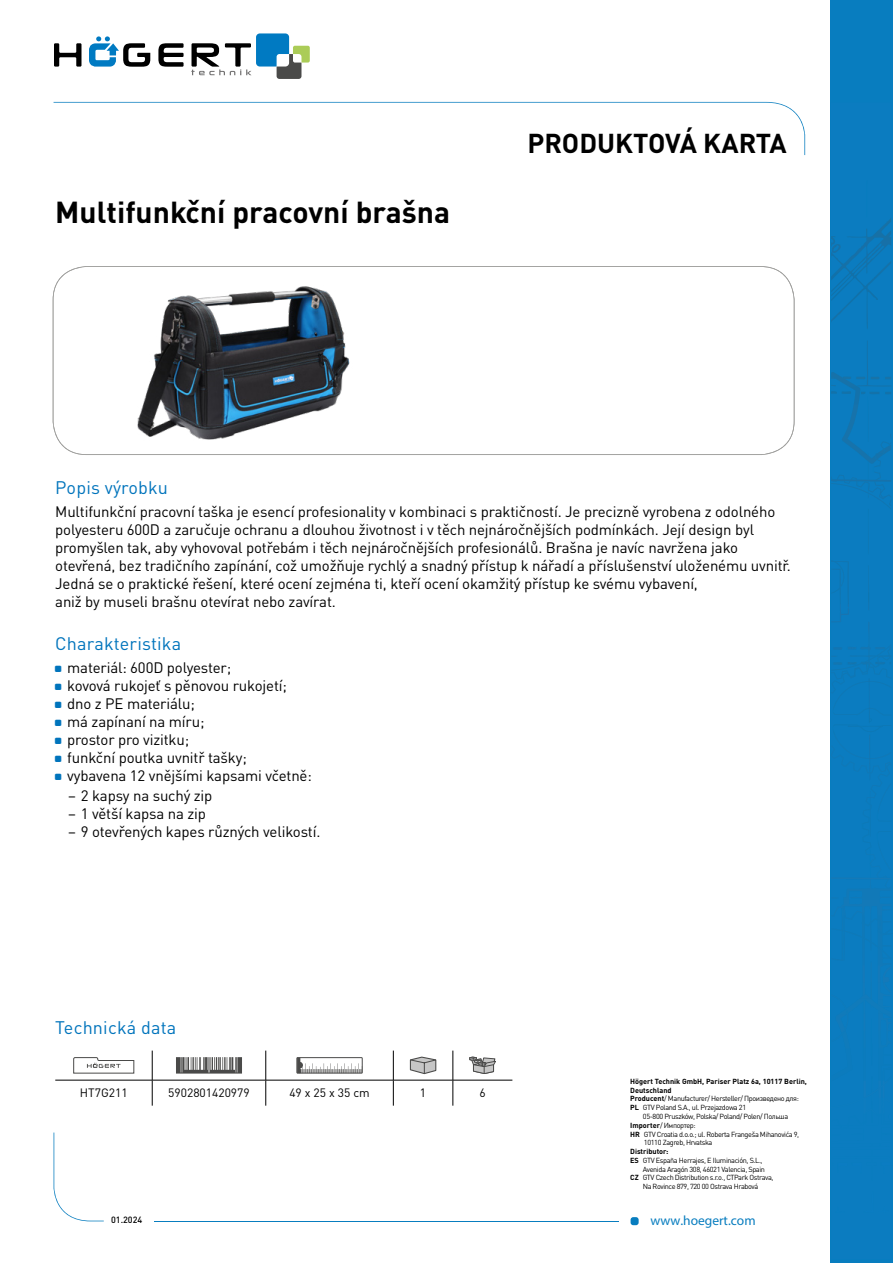
<style>
.page{position:relative;width:893px;height:1263px;background:#fff}
.page>*{position:absolute;margin:0;border:0;box-sizing:border-box;transform-origin:0 0}
.t1{font:700 30px "DIN Pro";color:#000}
.t2{font:700 27px "DIN Pro";color:#000}
.t3{font:18px "DIN Pro";letter-spacing:.01em;color:#0074bc}
.t4{font:15px/18px "DIN Pro";letter-spacing:-.01em;color:#000}
.t5{font:13.5px "Myriad Pro";color:#087dbf}
.t6{font:12px "DIN Pro";color:#000}
.t7{font:500 9px "DIN Pro";color:#000}
.t8{font:7.35px "DIN Pro";letter-spacing:-.05em;color:#000}
.t9{font:700 7.35px "DIN Pro";color:#000}
.s1{font-weight:700}
</style>
<div class="page">
<div style="left:631px;top:1217px;width:8px;height:8px;background:#087dbf;border-radius:3px"></div>
<svg style="left:54px;top:102px;width:751px;height:53px"></svg>
<svg style="left:54px;top:1132px;width:50px;height:89px"></svg>
<hr style="left:154px;top:1220px;width:465px;height:1px;background:#087dbf">
<div style="left:830px;top:0;width:63px;height:1263px;background:#087dbf"></div>
<img style="left:831px;top:273px;width:50px;height:56px">
<img style="left:867px;top:222px;width:24px;height:43px">
<img style="left:831px;top:222px;width:56px;height:42px">
<svg style="left:831px;top:341px;width:60px;height:565px"></svg>
<img style="left:863px;top:906px;width:28px;height:76px">
<img style="left:831px;top:877px;width:60px;height:2px">
<img style="left:848px;top:647px;width:43px;height:3px">
<svg style="left:53px;top:266px;width:741px;height:189px"></svg>
<svg style="left:54px;top:43px;width:27px;height:24px"></svg>
<svg style="left:158px;top:43px;width:26px;height:24px"></svg>
<svg style="left:89px;top:36px;width:61px;height:31px"></svg>
<svg style="left:191px;top:33px;width:119px;height:46px"></svg>
<img style="left:125px;top:273px;width:238px;height:181px">
<hr style="left:55px;top:1080px;width:97px;height:1px;background:#000">
<hr style="left:152px;top:1080px;width:114px;height:1px;background:#000">
<hr style="left:266px;top:1080px;width:127px;height:1px;background:#000">
<hr style="left:393px;top:1080px;width:60px;height:1px;background:#000">
<hr style="left:453px;top:1080px;width:59px;height:1px;background:#000">
<hr style="left:152px;top:1050px;width:1px;height:30px;background:#000">
<hr style="left:265px;top:1050px;width:1px;height:30px;background:#000">
<hr style="left:393px;top:1050px;width:1px;height:30px;background:#000">
<hr style="left:453px;top:1050px;width:1px;height:30px;background:#000">
<svg style="left:152px;top:1080px;width:1px;height:26px"></svg>
<svg style="left:265px;top:1080px;width:1px;height:26px"></svg>
<svg style="left:393px;top:1080px;width:1px;height:26px"></svg>
<svg style="left:453px;top:1080px;width:1px;height:26px"></svg>
<svg style="left:73px;top:1057px;width:61px;height:16px"></svg>
<svg style="left:176px;top:1057px;width:66px;height:16px"></svg>
<svg style="left:298px;top:1059px;width:63px;height:12px"></svg>
<div style="left:296px;top:1057px;width:67px;height:16px;border:1px solid #4a4a49"></div>
<svg style="left:410px;top:1056px;width:26px;height:18px"></svg>
<svg style="left:469px;top:1057px;width:27px;height:17px"></svg>
<h1 class="t1" style="left:55px;top:187px;width:396px">Multifunkční pracovní brašna</h1>
<h2 class="t2" style="left:528px;top:121px;width:261px">PRODUKTOVÁ KARTA</h2>
<p class="t3" style="left:55px;top:475px;width:114px">Popis výrobku</p>
<p class="t4" style="left:55px;top:501px;width:737px">Multifunkční pracovní taška je esencí profesionality v kombinaci s praktičností. Je precizně vyrobena z odolného polyesteru 600D a zaručuje ochranu a dlouhou životnost i v těch nejnáročnějších podmínkách. Její design byl promyšlen tak, aby vyhovoval potřebám i těch nejnáročnějších profesionálů. Brašna je navíc navržena jako otevřená, bez tradičního zapínání, což umožňuje rychlý a snadný přístup k nářadí a příslušenství uloženému uvnitř.<br>Jedná se o praktické řešení, které ocení zejména ti, kteří ocení okamžitý přístup ke svému vybavení,<br>aniž by museli brašnu otevírat nebo zavírat.</p>
<p class="t3" style="left:55px;top:631px;width:127px">Charakteristika</p>
<p class="t4" style="left:67px;top:657px;width:246px">materiál: 600D polyester;<br>kovová rukojeť s pěnovou rukojetí; dno z PE materiálu;<br>má zapínaní na míru;<br>prostor pro vizitku;<br>funkční poutka uvnitř tašky;<br>vybavena 12 vnějšími kapsami včetně:</p>
<p class="t4" style="left:68px;top:786px;width:146px">– 2 kapsy na suchý zip</p>
<p class="t4" style="left:68px;top:804px;width:139px">– 1 větší kapsa na zip</p>
<p class="t4" style="left:68px;top:822px;width:254px">– 9 otevřených kapes různých velikostí.</p>
<p class="t3" style="left:55px;top:1015px;width:122px">Technická data</p>
<p class="t6" style="left:80px;top:1085px;width:49px">HT7G211</p>
<p class="t6" style="left:168px;top:1085px;width:83px">5902801420979</p>
<p class="t6" style="left:289px;top:1085px;width:82px">49 x 25 x 35 cm</p>
<p class="t6" style="left:420px;top:1085px;width:8px">1</p>
<p class="t6" style="left:479px;top:1085px;width:8px">6</p>
<p class="t7" style="left:111px;top:1213px;width:33px">01.2024</p>
<p class="t9" style="left:630px;top:1075px;width:178px">Högert Technik GmbH, Pariser Platz 6a, 10117 Berlin,</p>
<p class="t9" style="left:630px;top:1084px;width:43px">Deutschland</p>
<p class="t8" style="left:630px;top:1094px;width:170px"><span class="s1">Producent</span>/ Manufacturer/ Hersteller/ Произведено для:</p>
<p class="t8" style="left:630px;top:1102px;width:117px"><span class="s1">PL</span> GTV Poland S.A., ul. Przejazdowa 21</p>
<p class="t8" style="left:643px;top:1111px;width:147px">05-800 Pruszków, Polska/ Poland/ Polen/ Польша</p>
<p class="t8" style="left:630px;top:1120px;width:67px"><span class="s1">Importer</span>/ Импортер:</p>
<p class="t8" style="left:630px;top:1129px;width:171px"><span class="s1">HR</span> GTV Croatia d.o.o.; ul. Roberta Frangeša Mihanovića 9,</p>
<p class="t8" style="left:644px;top:1138px;width:70px">10110 Zagreb, Hrvatska</p>
<p class="t9" style="left:630px;top:1145px;width:40px">Distributor:</p>
<p class="t8" style="left:630px;top:1155px;width:134px"><span class="s1">ES</span> GTV España Herrajes, E Iluminación, S.L.,</p>
<p class="t8" style="left:643px;top:1164px;width:124px">Avenida Aragón 308, 46021 Valencia, Spain</p>
<p class="t8" style="left:630px;top:1173px;width:145px"><span class="s1">CZ</span> GTV Czech Distribution s.r.o., CTPark Ostrava,</p>
<p class="t8" style="left:643px;top:1181px;width:117px">Na Rovince 879, 720 00 Ostrava Hrabová</p>
<p class="t5" style="left:651px;top:1212px;width:107px">www.hoegert.com</p>
</div>
